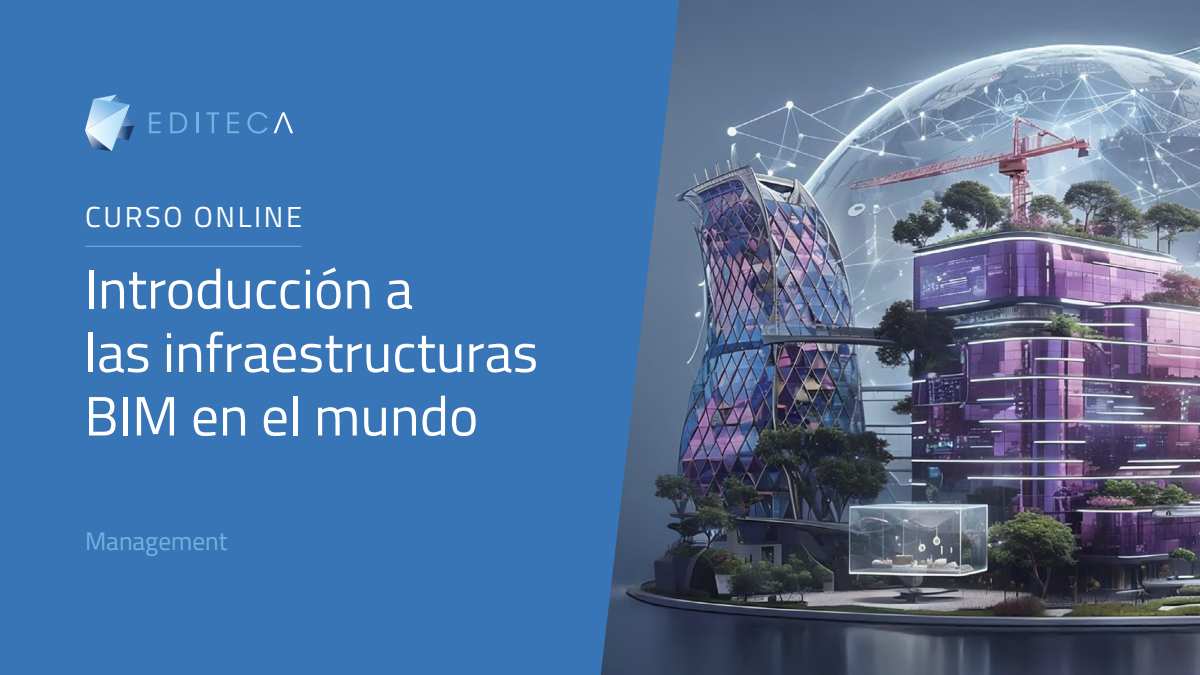
<style>
.page{position:relative;width:1200px;height:675px;background:#fff}
.page>*{position:absolute;margin:0;border:0;box-sizing:border-box;transform-origin:0 0}
.t1{font:55.5px/63.5px "Titillium Web";color:#fff}
.t2{font:28.95px "Titillium Web";letter-spacing:.09em;color:#fff}
.t3{font:25.35px "Titillium Web";color:#72b3e3}
</style>
<div class="page">
<img style="left:680px;top:0;width:520px;height:675px">
<div style="left:0;top:0;width:680px;height:675px;background:#3875b6"></div>
<hr style="left:85px;top:246px;width:217px;height:1px;background:#70b3e3">
<svg style="left:85px;top:94px;width:49px;height:57px;background:#81abd4"></svg>
<svg style="left:149px;top:112px;width:12px;height:21px"></svg>
<svg style="left:170px;top:112px;width:17px;height:21px"></svg>
<hr style="left:196px;top:112px;width:2px;height:21px;background:#70b3e3">
<svg style="left:207px;top:112px;width:12px;height:21px"></svg>
<svg style="left:227px;top:112px;width:12px;height:21px"></svg>
<svg style="left:247px;top:112px;width:21px;height:22px"></svg>
<svg style="left:274px;top:112px;width:19px;height:21px"></svg>
<p class="t2" style="left:85px;top:196px;width:219px">CURSO ONLINE</p>
<p class="t1" style="left:84px;top:255px;width:455px">Introducción a<br>las infraestructuras<br>BIM en el mundo</p>
<p class="t3" style="left:85px;top:523px;width:144px">Management</p>
</div>
